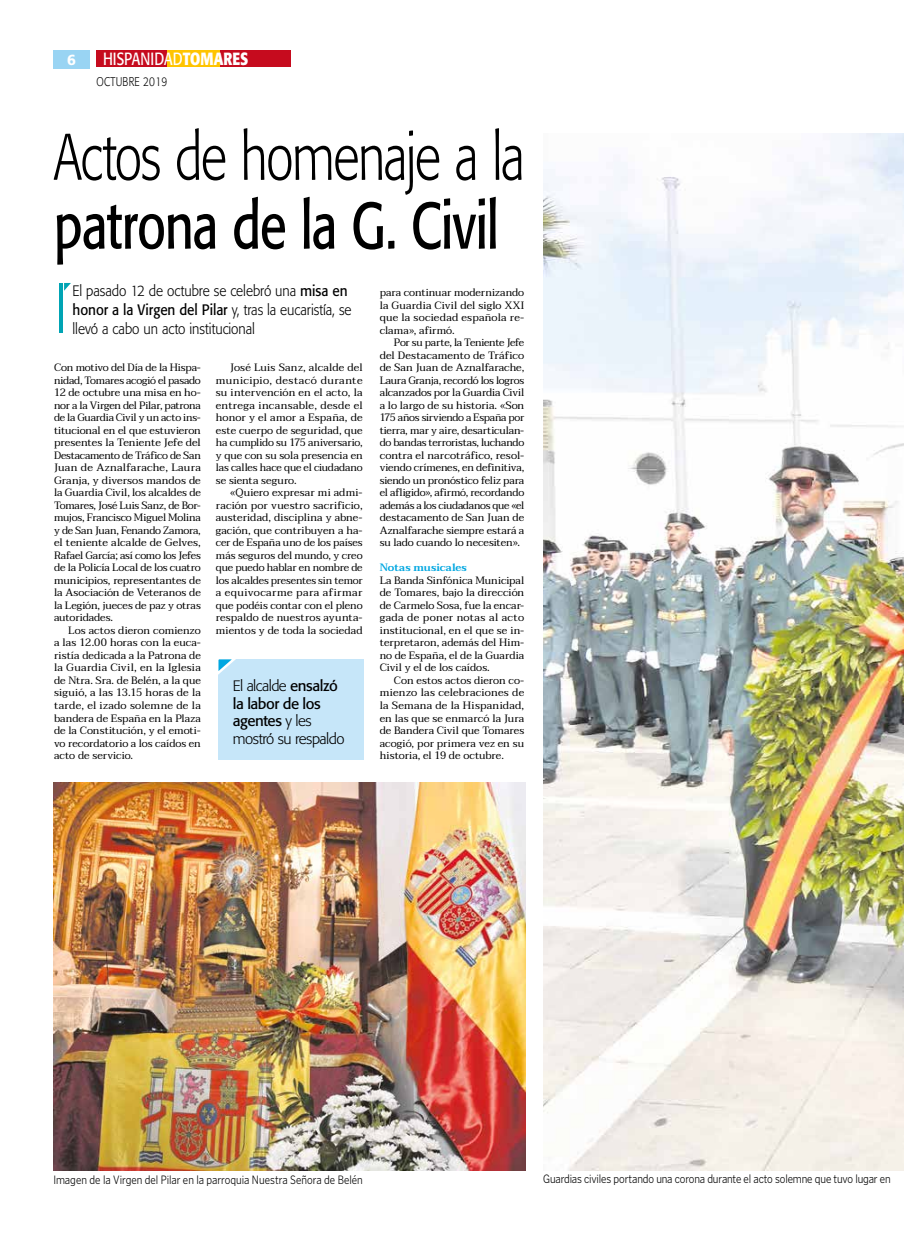
<style>
.page{position:relative;width:904px;height:1234px;background:#fff}
.page>*{position:absolute;margin:0;border:0;box-sizing:border-box;transform-origin:0 0}
.t1{font:300 65px "Formata";letter-spacing:-.03em;color:#000;scale:.77 1}
.t2{font:65px "Formata";letter-spacing:-.025em;color:#000;scale:.77 1}
.t3{font:17.5px "Formata";color:#fff;scale:.8 1}
.t4{font:300 15px/18.8px "Formata";letter-spacing:-.01em;color:#000;scale:.9 1}
.t5{font:300 15px/17.5px "Formata";letter-spacing:-.035em;color:#000}
.t6{font:500 15px "Formata";color:#fff}
.t7{font:300 12.5px "Poynter Gothic Text";letter-spacing:-.01em;color:#000;scale:.85 1}
.t8{font:300 12.5px "Formata";letter-spacing:.025em;color:#000;scale:.8 1}
.t9{font:10.62px/12.5px "Taviraj";color:#000;text-align:justify}
.t10{font:600 10.62px "Taviraj";letter-spacing:.005em;color:#00a7e1}
.s1{font-weight:700}
.s2{font-weight:400}
</style>
<div class="page">
<div style="left:53px;top:50px;width:37px;height:19px;background:#99d4f3"></div>
<div style="left:166px;top:50px;width:54px;height:16px;background:#ffc400"></div>
<div style="left:96px;top:50px;width:71px;height:16px;background:#c60b1e"></div>
<div style="left:220px;top:50px;width:71px;height:16px;background:#c60b1e"></div>
<img style="left:543px;top:134px;width:361px;height:1036px">
<img style="left:53px;top:782px;width:472px;height:388px">
<hr style="left:59px;top:283px;width:3px;height:50px;background:#00a4b4">
<svg style="left:64px;top:283px;width:7px;height:8px"></svg>
<div style="left:218px;top:658px;width:146px;height:101px;background:#c6e6f9"></div>
<svg style="left:218px;top:658px;width:24px;height:17px"></svg>
<h3 class="t6" style="left:67px;top:50px;width:10px">6</h3>
<h2 class="t3" style="left:103px;top:48px;width:183px">HISPANIDAD<span class="s1">TOMARES</span></h2>
<p class="t8" style="left:97px;top:74px;width:90px">OCTUBRE 2019</p>
<h1 class="t1" style="left:54px;top:119px;width:613px">Actos de homenaje a la</h1>
<h1 class="t2" style="left:54px;top:186px;width:580px">patrona de la G. Civil</h1>
<h3 class="t4" style="left:73px;top:281px;width:311px">El pasado 12 de octubre se celebró una <span class="s2">misa en honor a la Virgen del Pilar</span> y, tras la eucaristía, se llevó a cabo un acto institucional</h3>
<p class="t9" style="left:380px;top:286px;width:146px">para continuar modernizando la Guardia Civil del siglo XXI que la sociedad española re&shy;clama», afirmó.</p>
<p class="t9" style="left:380px;top:336px;width:146px;text-indent:14px">Por su parte, la Teniente Jefe del Destacamento de Tráfico de San Juan de Aznalfarache, Laura Granja, recordó los logros alcanzados por la Guardia Civil a lo largo de su historia. «Son 175 años sirviendo a España por tierra, mar y aire, desarticulan&shy;do bandas terroristas, luchando contra el narcotráfico, resol&shy;viendo crímenes, en definitiva, siendo un pronóstico feliz para el afligido», afirmó, recordando además a los ciudadanos que «el destacamento de San Juan de Aznalfarache siempre estará a su lado cuando lo necesiten».</p>
<p class="t10" style="left:380px;top:561px;width:89px">Notas musicales</p>
<p class="t9" style="left:380px;top:574px;width:146px">La Banda Sinfónica Municipal de Tomares, bajo la dirección de Carmelo Sosa, fue la encar&shy;gada de poner notas al acto institucional, en el que se in&shy;terpretaron, además del Him&shy;no de España, el de la Guardia Civil y el de los caídos.</p>
<p class="t9" style="left:380px;top:674px;width:146px;text-indent:14px">Con estos actos dieron co&shy;mienzo las celebraciones de la Semana de la Hispanidad, en las que se enmarcó la Jura de Bandera Civil que Tomares acogió, por primera vez en su historia, el 19 de octubre.</p>
<p class="t9" style="left:54px;top:361px;width:148px">Con motivo del Día de la Hispa&shy;nidad, Tomares acogió el pasado 12 de octubre una misa en ho&shy;nor a la Virgen del Pilar, patrona de la Guardia Civil y un acto ins&shy;titucional en el que estuvieron presentes la Teniente Jefe del Destacamento de Tráfico de San Juan de Aznalfarache, Laura Granja, y diversos mandos de la Guardia Civil, los alcaldes de Tomares, José Luis Sanz, de Bor&shy;mujos, Francisco Miguel Molina y de San Juan, Fenando Zamora, el teniente alcalde de Gelves, Rafael García; así como los Jefes de la Policía Local de los cuatro municipios, representantes de la Asociación de Veteranos de la Legión, jueces de paz y otras autoridades.</p>
<p class="t9" style="left:54px;top:624px;width:148px;text-indent:14px">Los actos dieron comienzo a las 12.00 horas con la euca&shy;ristía dedicada a la Patrona de la Guardia Civil, en la Iglesia de Ntra. Sra. de Belén, a la que siguió, a las 13.15 horas de la tarde, el izado solemne de la bandera de España en la Plaza de la Constitución, y el emoti&shy;vo recordatorio a los caídos en acto de servicio.</p>
<p class="t9" style="left:216px;top:361px;width:148px;text-indent:14px">José Luis Sanz, alcalde del municipio, destacó durante su intervención en el acto, la entrega incansable, desde el honor y el amor a España, de este cuerpo de seguridad, que ha cumplido su 175 aniversario, y que con su sola presencia en las calles hace que el ciudadano se sienta seguro.</p>
<p class="t9" style="left:216px;top:486px;width:148px;text-indent:14px">«Quiero expresar mi admi&shy;ración por vuestro sacrificio, austeridad, disciplina y abne&shy;gación, que contribuyen a ha&shy;cer de España uno de los países más seguros del mundo, y creo que puedo hablar en nombre de los alcaldes presentes sin temor a equivocarme para afirmar que podéis contar con el pleno respaldo de nuestros ayunta&shy;mientos y de toda la sociedad</p>
<h3 class="t5" style="left:233px;top:677px;width:113px">El alcalde <span class="s2">ensalzó la labor de los agentes</span> y les mostró su respaldo</h3>
<p class="t7" style="left:53px;top:1172px;width:365px">Imagen de la Virgen del Pilar en la parroquia Nuestra Señora de Belén</p>
<p class="t7" style="left:543px;top:1171px;width:410px">Guardias civiles portando una corona durante el acto solemne que tuvo lugar en</p>
</div>
